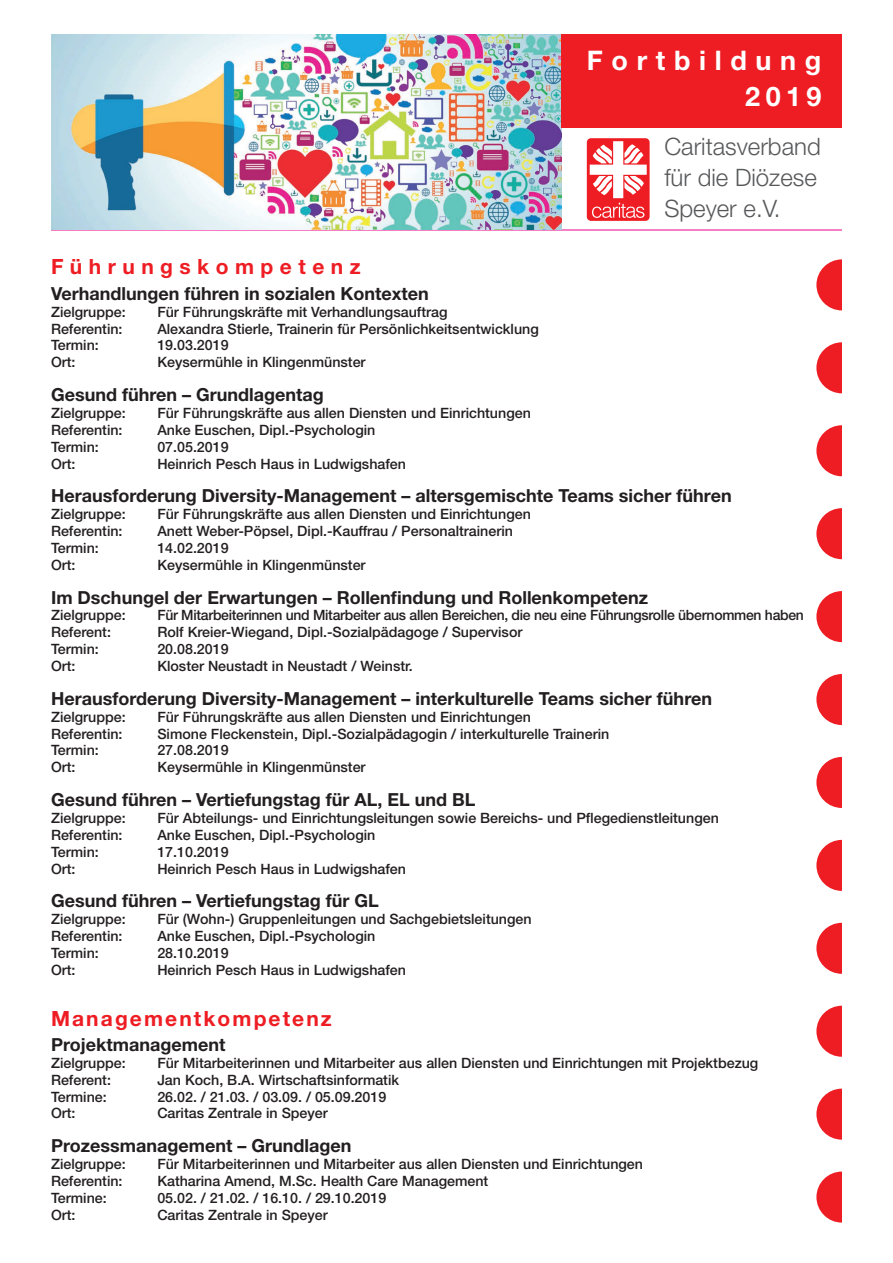
<style>
.page{position:relative;width:893px;height:1263px;background:#fff}
.page>*{position:absolute;margin:0;border:0;box-sizing:border-box;transform-origin:0 0}
.t1{font:700 27px/36px "Helvetica Neue LT Std";color:#fff;text-align:right}
.t2{font:300 24px/31px "Helvetica Neue LT Std";color:#57585a}
.t3{font:700 21px "Helvetica Neue LT Std";letter-spacing:.1em;color:#ee1d23}
.t4{font:700 18px "Helvetica Neue LT Std";color:#231f20}
.t5{font:500 14.25px "Helvetica Neue LT Std";color:#231f20}
.t6{font:500 14.25px "Helvetica Neue LT Std";letter-spacing:-.02em;color:#231f20}
</style>
<div class="page">
<div style="left:816px;top:259px;width:51px;height:51px;background:#ee1d23;border-radius:50%"></div>
<div style="left:816px;top:342px;width:51px;height:51px;background:#ee1d23;border-radius:50%"></div>
<div style="left:816px;top:425px;width:51px;height:51px;background:#ee1d23;border-radius:50%"></div>
<div style="left:816px;top:508px;width:51px;height:51px;background:#ee1d23;border-radius:50%"></div>
<div style="left:816px;top:591px;width:51px;height:51px;background:#ee1d23;border-radius:50%"></div>
<div style="left:816px;top:674px;width:51px;height:51px;background:#ee1d23;border-radius:50%"></div>
<div style="left:816px;top:757px;width:51px;height:51px;background:#ee1d23;border-radius:50%"></div>
<div style="left:816px;top:840px;width:51px;height:51px;background:#ee1d23;border-radius:50%"></div>
<div style="left:816px;top:923px;width:51px;height:51px;background:#ee1d23;border-radius:50%"></div>
<div style="left:816px;top:1006px;width:51px;height:51px;background:#ee1d23;border-radius:50%"></div>
<div style="left:816px;top:1089px;width:51px;height:51px;background:#ee1d23;border-radius:50%"></div>
<div style="left:816px;top:1171px;width:51px;height:51px;background:#ee1d23;border-radius:50%"></div>
<div style="left:842px;top:242px;width:42px;height:1004px;background:#fff"></div>
<hr style="left:51px;top:230px;width:791px;height:1px;background:#ed028c">
<div style="left:587px;top:138px;width:63px;height:83px;background:#ee1d23;border-radius:4px"></div>
<svg style="left:590px;top:141px;width:57px;height:77px"></svg>
<img style="left:51px;top:34px;width:510px;height:196px">
<div style="left:561px;top:34px;width:281px;height:94px;background:#ee1d23"></div>
<h1 class="t1" style="left:587px;top:42px;width:236px">F o r t b i l d u n g<br>2019</h1>
<h2 class="t2" style="left:664px;top:131px;width:158px">Caritasverband für die Diözese<br>Speyer e.V.</h2>
<h3 class="t3" style="left:51px;top:254px;width:311px">F ü h r u n g s k o m p e t e n z</h3>
<p class="t4" style="left:51px;top:282px;width:379px">Verhandlungen führen in sozialen Kontexten</p>
<p class="t5" style="left:51px;top:303px;width:76px">Zielgruppe:</p>
<p class="t5" style="left:157px;top:303px;width:292px">Für Führungskräfte mit Verhandlungsauftrag</p>
<p class="t5" style="left:51px;top:320px;width:73px">Referentin:</p>
<p class="t5" style="left:157px;top:320px;width:383px">Alexandra Stierle, Trainerin für Persönlichkeitsentwicklung</p>
<p class="t5" style="left:51px;top:337px;width:49px">Termin:</p>
<p class="t5" style="left:157px;top:337px;width:73px">19.03.2019</p>
<p class="t5" style="left:51px;top:354px;width:26px">Ort:</p>
<p class="t5" style="left:157px;top:354px;width:210px">Keysermühle in Klingenmünster</p>
<p class="t4" style="left:51px;top:383px;width:274px">Gesund führen – Grundlagentag</p>
<p class="t5" style="left:51px;top:404px;width:76px">Zielgruppe:</p>
<p class="t5" style="left:157px;top:404px;width:375px">Für Führungskräfte aus allen Diensten und Einrichtungen</p>
<p class="t5" style="left:51px;top:421px;width:73px">Referentin:</p>
<p class="t5" style="left:157px;top:421px;width:220px">Anke Euschen, Dipl.-Psychologin</p>
<p class="t5" style="left:51px;top:438px;width:49px">Termin:</p>
<p class="t5" style="left:157px;top:438px;width:73px">07.05.2019</p>
<p class="t5" style="left:51px;top:455px;width:26px">Ort:</p>
<p class="t5" style="left:157px;top:455px;width:250px">Heinrich Pesch Haus in Ludwigshafen</p>
<p class="t4" style="left:51px;top:485px;width:682px">Herausforderung Diversity-Management – altersgemischte Teams sicher führen</p>
<p class="t5" style="left:51px;top:506px;width:76px">Zielgruppe:</p>
<p class="t5" style="left:157px;top:506px;width:375px">Für Führungskräfte aus allen Diensten und Einrichtungen</p>
<p class="t5" style="left:51px;top:522px;width:73px">Referentin:</p>
<p class="t5" style="left:157px;top:522px;width:357px">Anett Weber-Pöpsel, Dipl.-Kauffrau / Personaltrainerin</p>
<p class="t5" style="left:51px;top:539px;width:49px">Termin:</p>
<p class="t5" style="left:157px;top:539px;width:73px">14.02.2019</p>
<p class="t5" style="left:51px;top:556px;width:26px">Ort:</p>
<p class="t5" style="left:157px;top:556px;width:210px">Keysermühle in Klingenmünster</p>
<p class="t4" style="left:51px;top:586px;width:599px">Im Dschungel der Erwartungen – Rollenfindung und Rollenkompetenz</p>
<p class="t5" style="left:51px;top:607px;width:76px">Zielgruppe:</p>
<p class="t6" style="left:157px;top:607px;width:648px">Für Mitarbeiterinnen und Mitarbeiter aus allen Bereichen, die neu eine Führungsrolle übernommen haben</p>
<p class="t5" style="left:51px;top:624px;width:61px">Referent:</p>
<p class="t5" style="left:157px;top:624px;width:367px">Rolf Kreier-Wiegand, Dipl.-Sozialpädagoge / Supervisor</p>
<p class="t5" style="left:51px;top:641px;width:49px">Termin:</p>
<p class="t5" style="left:157px;top:641px;width:73px">20.08.2019</p>
<p class="t5" style="left:51px;top:657px;width:26px">Ort:</p>
<p class="t5" style="left:157px;top:657px;width:257px">Kloster Neustadt in Neustadt / Weinstr.</p>
<p class="t4" style="left:51px;top:687px;width:662px">Herausforderung Diversity-Management – interkulturelle Teams sicher führen</p>
<p class="t5" style="left:51px;top:708px;width:76px">Zielgruppe:</p>
<p class="t5" style="left:157px;top:708px;width:375px">Für Führungskräfte aus allen Diensten und Einrichtungen</p>
<p class="t5" style="left:51px;top:725px;width:73px">Referentin:</p>
<p class="t5" style="left:157px;top:725px;width:453px">Simone Fleckenstein, Dipl.-Sozialpädagogin / interkulturelle Trainerin</p>
<p class="t5" style="left:51px;top:742px;width:49px">Termin:</p>
<p class="t5" style="left:157px;top:742px;width:73px">27.08.2019</p>
<p class="t5" style="left:51px;top:759px;width:26px">Ort:</p>
<p class="t5" style="left:157px;top:759px;width:210px">Keysermühle in Klingenmünster</p>
<p class="t4" style="left:51px;top:788px;width:426px">Gesund führen – Vertiefungstag für AL, EL und BL</p>
<p class="t5" style="left:51px;top:809px;width:76px">Zielgruppe:</p>
<p class="t5" style="left:157px;top:809px;width:563px">Für Abteilungs- und Einrichtungsleitungen sowie Bereichs- und Pflegedienstleitungen</p>
<p class="t5" style="left:51px;top:826px;width:73px">Referentin:</p>
<p class="t5" style="left:157px;top:826px;width:220px">Anke Euschen, Dipl.-Psychologin</p>
<p class="t5" style="left:51px;top:843px;width:49px">Termin:</p>
<p class="t5" style="left:157px;top:843px;width:73px">17.10.2019</p>
<p class="t5" style="left:51px;top:860px;width:26px">Ort:</p>
<p class="t5" style="left:157px;top:860px;width:250px">Heinrich Pesch Haus in Ludwigshafen</p>
<p class="t4" style="left:51px;top:890px;width:329px">Gesund führen – Vertiefungstag für GL</p>
<p class="t5" style="left:51px;top:911px;width:76px">Zielgruppe:</p>
<p class="t5" style="left:157px;top:911px;width:376px">Für (Wohn-) Gruppenleitungen und Sachgebietsleitungen</p>
<p class="t5" style="left:51px;top:927px;width:73px">Referentin:</p>
<p class="t5" style="left:157px;top:927px;width:220px">Anke Euschen, Dipl.-Psychologin</p>
<p class="t5" style="left:51px;top:944px;width:49px">Termin:</p>
<p class="t5" style="left:157px;top:944px;width:73px">28.10.2019</p>
<p class="t5" style="left:51px;top:961px;width:26px">Ort:</p>
<p class="t5" style="left:157px;top:961px;width:250px">Heinrich Pesch Haus in Ludwigshafen</p>
<h3 class="t3" style="left:51px;top:1005px;width:282px">Managementkompetenz</h3>
<p class="t4" style="left:51px;top:1033px;width:176px">Projektmanagement</p>
<p class="t5" style="left:51px;top:1054px;width:76px">Zielgruppe:</p>
<p class="t5" style="left:157px;top:1054px;width:603px">Für Mitarbeiterinnen und Mitarbeiter aus allen Diensten und Einrichtungen mit Projektbezug</p>
<p class="t5" style="left:51px;top:1071px;width:61px">Referent:</p>
<p class="t5" style="left:157px;top:1071px;width:243px">Jan Koch, B.A. Wirtschaftsinformatik</p>
<p class="t5" style="left:51px;top:1088px;width:57px">Termine:</p>
<p class="t5" style="left:157px;top:1088px;width:230px">26.02. / 21.03. / 03.09. / 05.09.2019</p>
<p class="t5" style="left:51px;top:1105px;width:26px">Ort:</p>
<p class="t5" style="left:157px;top:1105px;width:172px">Caritas Zentrale in Speyer</p>
<p class="t4" style="left:51px;top:1134px;width:302px">Prozessmanagement – Grundlagen</p>
<p class="t5" style="left:51px;top:1155px;width:76px">Zielgruppe:</p>
<p class="t5" style="left:157px;top:1155px;width:487px">Für Mitarbeiterinnen und Mitarbeiter aus allen Diensten und Einrichtungen</p>
<p class="t5" style="left:51px;top:1172px;width:73px">Referentin:</p>
<p class="t5" style="left:157px;top:1172px;width:333px">Katharina Amend, M.Sc. Health Care Management</p>
<p class="t5" style="left:51px;top:1189px;width:57px">Termine:</p>
<p class="t5" style="left:157px;top:1189px;width:230px">05.02. / 21.02. / 16.10. / 29.10.2019</p>
<p class="t5" style="left:51px;top:1206px;width:26px">Ort:</p>
<p class="t5" style="left:157px;top:1206px;width:172px">Caritas Zentrale in Speyer</p>
</div>
